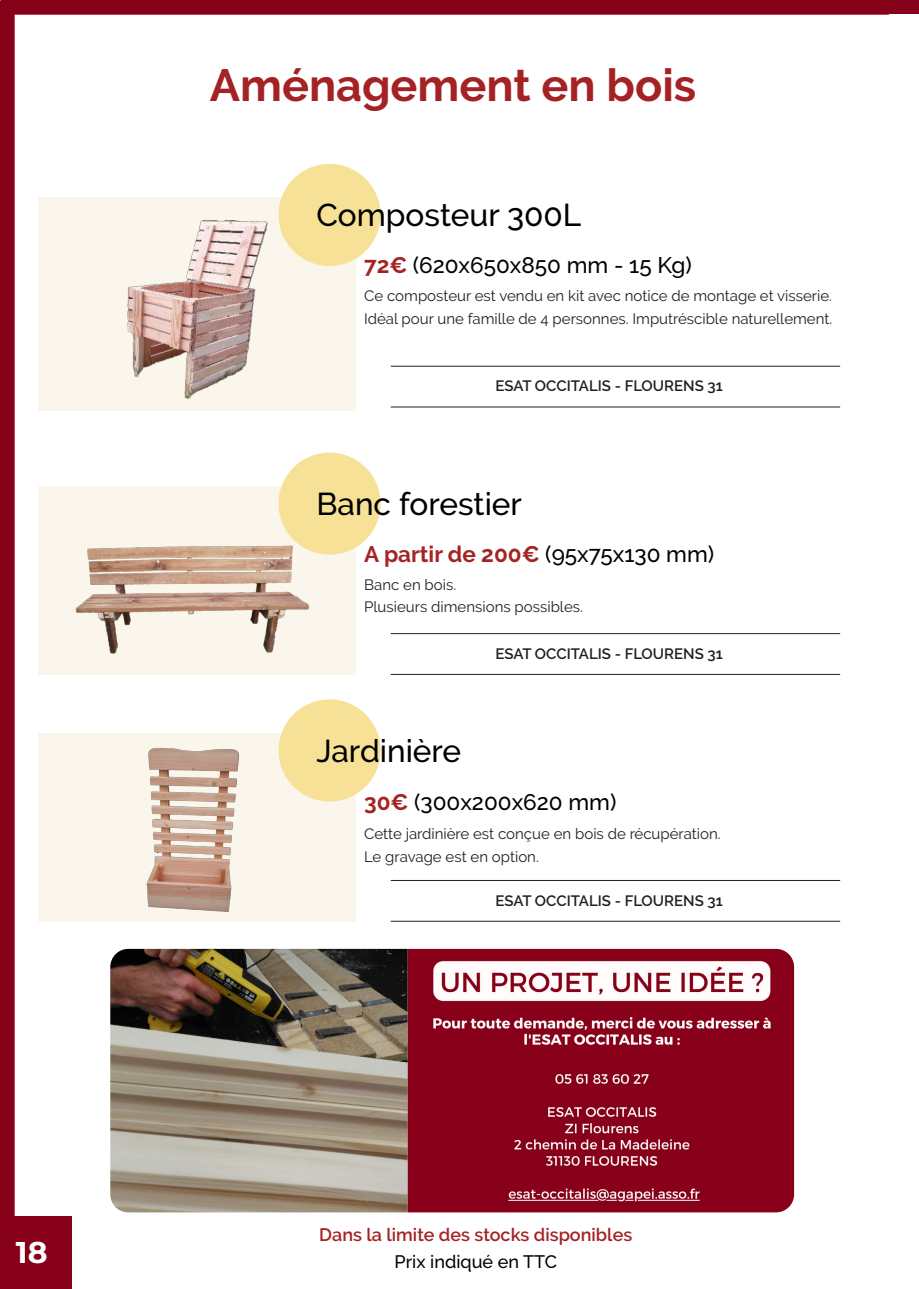
<style>
.page{position:relative;width:919px;height:1289px;background:#fff}
.page>*{position:absolute;margin:0;border:0;box-sizing:border-box;transform-origin:0 0}
.Paragraph_Style_3{font:700 45px "Raleway";color:#a42224}
.Paragraph_Style_5{font:500 31.5px "Raleway";color:#000}
.t1{font:700 30px "Montserrat";color:#fff}
.Paragraph_Style_4{font:500 22.5px "Raleway";color:#000001}
.Paragraph_Style_4-2{font:700 22.5px "Raleway";color:#a42425}
.Paragraph_Style_3-2{font:600 18px "Raleway";color:#a42224}
.Paragraph_Style_3-3{font:500 18px "Raleway";color:#000001}
.Paragraph_Style_4-3{font:15px "Raleway";color:#231f20}
.Paragraph_Style_4-4{font:600 15px "Raleway";color:#231f20}
.s1{font-weight:700;color:#a42425}
.s2{font-weight:500;color:#000001}
</style>
<div class="page">
<div style="left:0;top:1216px;width:71px;height:72px;background:#870019"></div>
<div style="left:0;top:1px;width:15px;height:1223px;background:#870019"></div>
<div style="left:1px;top:0;width:905px;height:15px;background:#870019"></div>
<div style="left:906px;top:0;width:12px;height:15px;background:#870019"></div>
<div style="left:38px;top:197px;width:317px;height:213px;background:#faf6ec"></div>
<div style="left:278px;top:164px;width:102px;height:102px;background:#f7e196;border-radius:50%"></div>
<img style="left:98px;top:203px;width:224px;height:208px">
<div style="left:38px;top:486px;width:317px;height:188px;background:#faf6ec"></div>
<div style="left:278px;top:452px;width:102px;height:102px;background:#f7e196;border-radius:50%"></div>
<img style="left:75px;top:497px;width:259px;height:157px">
<hr style="left:390px;top:366px;width:450px;height:1px;background:#231f20">
<hr style="left:390px;top:633px;width:450px;height:1px;background:#231f20">
<hr style="left:390px;top:406px;width:450px;height:1px;background:#231f20">
<hr style="left:390px;top:674px;width:450px;height:1px;background:#231f20">
<div style="left:38px;top:732px;width:317px;height:189px;background:#faf6ec"></div>
<div style="left:278px;top:699px;width:102px;height:102px;background:#f7e196;border-radius:50%"></div>
<img style="left:146px;top:747px;width:93px;height:165px">
<hr style="left:390px;top:880px;width:450px;height:1px;background:#231f20">
<hr style="left:390px;top:920px;width:450px;height:1px;background:#231f20">
<img style="left:110px;top:948px;width:684px;height:264px">
<h3 class="t1" style="left:16px;top:1230px;width:33px">18</h3>
<p class="Paragraph_Style_3" style="left:210px;top:59px;width:488px">Aménagement en bois</p>
<p class="Paragraph_Style_5" style="left:316px;top:197px;width:266px">Composteur 300L</p>
<p class="Paragraph_Style_4" style="left:364px;top:252px;width:329px"><span class="s1">72€</span> (620x650x850 mm - 15 Kg)</p>
<p class="Paragraph_Style_4-3" style="left:364px;top:287px;width:469px">Ce composteur est vendu en kit avec notice de montage et visserie.</p>
<p class="Paragraph_Style_4-3" style="left:364px;top:309px;width:469px">Idéal pour une famille de 4 personnes. Imputréscible naturellement.</p>
<p class="Paragraph_Style_4-4" style="left:495px;top:377px;width:229px">ESAT OCCITALIS - FLOURENS 31</p>
<p class="Paragraph_Style_5" style="left:316px;top:485px;width:207px">Banc forestier</p>
<p class="Paragraph_Style_4-2" style="left:364px;top:541px;width:351px">A partir de 200€ <span class="s2">(95x75x130 mm)</span></p>
<p class="Paragraph_Style_4-3" style="left:364px;top:575px;width:93px">Banc en bois.</p>
<p class="Paragraph_Style_4-3" style="left:364px;top:598px;width:220px">Plusieurs dimensions possibles.</p>
<p class="Paragraph_Style_5" style="left:316px;top:732px;width:146px">Jardinière</p>
<p class="Paragraph_Style_4-4" style="left:495px;top:644px;width:229px">ESAT OCCITALIS - FLOURENS 31</p>
<p class="Paragraph_Style_4" style="left:364px;top:789px;width:254px"><span class="s1">30€</span> (300x200x620 mm)</p>
<p class="Paragraph_Style_4-3" style="left:364px;top:825px;width:358px">Cette jardinière est conçue en bois de récupération.</p>
<p class="Paragraph_Style_4-3" style="left:364px;top:847px;width:176px">Le gravage est en option.</p>
<p class="Paragraph_Style_4-4" style="left:495px;top:891px;width:229px">ESAT OCCITALIS - FLOURENS 31</p>
<p class="Paragraph_Style_3-2" style="left:319px;top:1224px;width:314px">Dans la limite des stocks disponibles</p>
<p class="Paragraph_Style_3-3" style="left:394px;top:1250px;width:164px">Prix indiqué en TTC</p>
</div>
